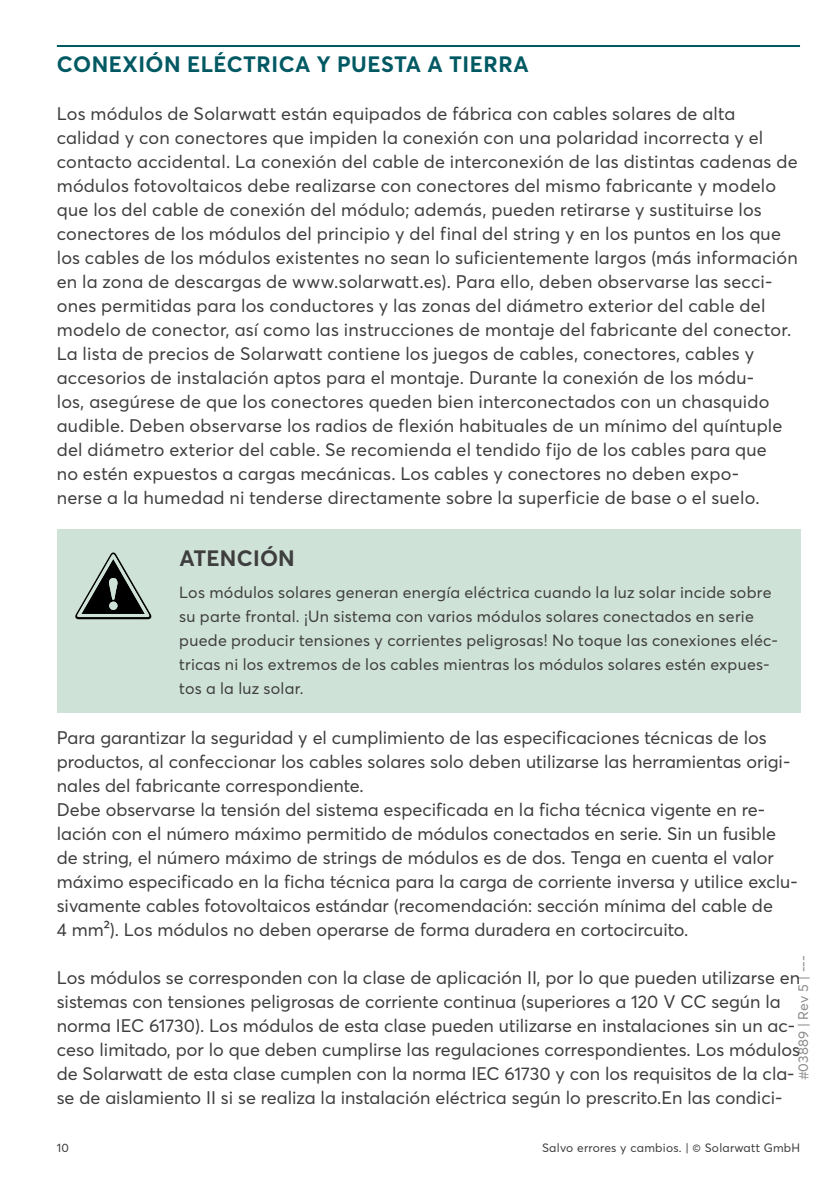
<style>
.page{position:relative;width:840px;height:1191px;background:#fff}
.page>*{position:absolute;margin:0;border:0;box-sizing:border-box;transform-origin:0 0}
.t1{font:700 22px "Averta";letter-spacing:.02em;color:#005962}
.t2{font:700 22px "Averta";letter-spacing:.01em;color:#3e3e3f}
.t3{font:18px/24px "Averta";color:#3e3e3f}
.t4{font:16px/24px "Averta";letter-spacing:.015em;color:#3e3e3f}
.t5{font:14px "Averta";color:rgb(25 25 25/.5)}
.t6{font:12px "Averta";letter-spacing:.02em;color:#3e3e3f}
</style>
<div class="page">
<hr style="left:57px;top:45px;width:742px;height:2px;background:#005962">
<div style="left:57px;top:529px;width:742px;height:184px;background:#cfe2d7"></div>
<svg style="left:75px;top:552px;width:76px;height:67px"></svg>
<p class="t1" style="left:57px;top:49px;width:473px">CONEXIÓN ELÉCTRICA Y PUESTA A TIERRA</p>
<p class="t3" style="left:57px;top:101px;width:742px">Los módulos de Solarwatt están equipados de fábrica con cables solares de alta calidad y con conectores que impiden la conexión con una polaridad incorrecta y el contacto accidental. La conexión del cable de interconexión de las distintas cadenas de módulos fotovoltaicos debe realizarse con conectores del mismo fabricante y modelo que los del cable de conexión del módulo; además, pueden retirarse y sustituirse los conectores de los módulos del principio y del final del string y en los puntos en los que los cables de los módulos existentes no sean lo suficientemente largos (más información en la zona de descargas de www.solarwatt.es). Para ello, deben observarse las secci&shy;ones permitidas para los conductores y las zonas del diámetro exterior del cable del modelo de conector, así como las instrucciones de montaje del fabricante del conector.<br>La lista de precios de Solarwatt contiene los juegos de cables, conectores, cables y accesorios de instalación aptos para el montaje. Durante la conexión de los módu-<br>los, asegúrese de que los conectores queden bien interconectados con un chasquido audible. Deben observarse los radios de flexión habituales de un mínimo del quíntuple del diámetro exterior del cable. Se recomienda el tendido fijo de los cables para que<br>no estén expuestos a cargas mecánicas. Los cables y conectores no deben expo-<br>nerse a la humedad ni tenderse directamente sobre la superficie de base o el suelo.</p>
<p class="t2" style="left:179px;top:543px;width:117px">ATENCIÓN</p>
<p class="t4" style="left:179px;top:579px;width:600px">Los módulos solares generan energía eléctrica cuando la luz solar incide sobre su parte frontal. ¡Un sistema con varios módulos solares conectados en serie puede producir tensiones y corrientes peligrosas! No toque las conexiones eléc&shy;tricas ni los extremos de los cables mientras los módulos solares estén expues&shy;tos a la luz solar.</p>
<p class="t3" style="left:57px;top:725px;width:742px">Para garantizar la seguridad y el cumplimiento de las especificaciones técnicas de los productos, al confeccionar los cables solares solo deben utilizarse las herramientas origi&shy;nales del fabricante correspondiente.<br>Debe observarse la tensión del sistema especificada en la ficha técnica vigente en re&shy;lación con el número máximo permitido de módulos conectados en serie. Sin un fusible de string, el número máximo de strings de módulos es de dos. Tenga en cuenta el valor máximo especificado en la ficha técnica para la carga de corriente inversa y utilice exclu&shy;sivamente cables fotovoltaicos estándar (recomendación: sección mínima del cable de<br>4 mm²). Los módulos no deben operarse de forma duradera en cortocircuito.</p>
<p class="t3" style="left:57px;top:965px;width:744px">Los módulos se corresponden con la clase de aplicación II, por lo que pueden utilizarse en sistemas con tensiones peligrosas de corriente continua (superiores a 120 V CC según la norma IEC 61730). Los módulos de esta clase pueden utilizarse en instalaciones sin un ac&shy;ceso limitado, por lo que deben cumplirse las regulaciones correspondientes. Los módulos de Solarwatt de esta clase cumplen con la norma IEC 61730 y con los requisitos de la cla&shy;se de aislamiento II si se realiza la instalación eléctrica según lo prescrito.En las condici-</p>
<p class="t5" style="left:792px;top:1080px;width:127px;rotate:-90deg">#03889 | Rev 5 | ---</p>
<p class="t6" style="left:57px;top:1139px;width:14px">10</p>
<p class="t6" style="left:542px;top:1139px;width:259px">Salvo errores y cambios. | © Solarwatt GmbH</p>
</div>
